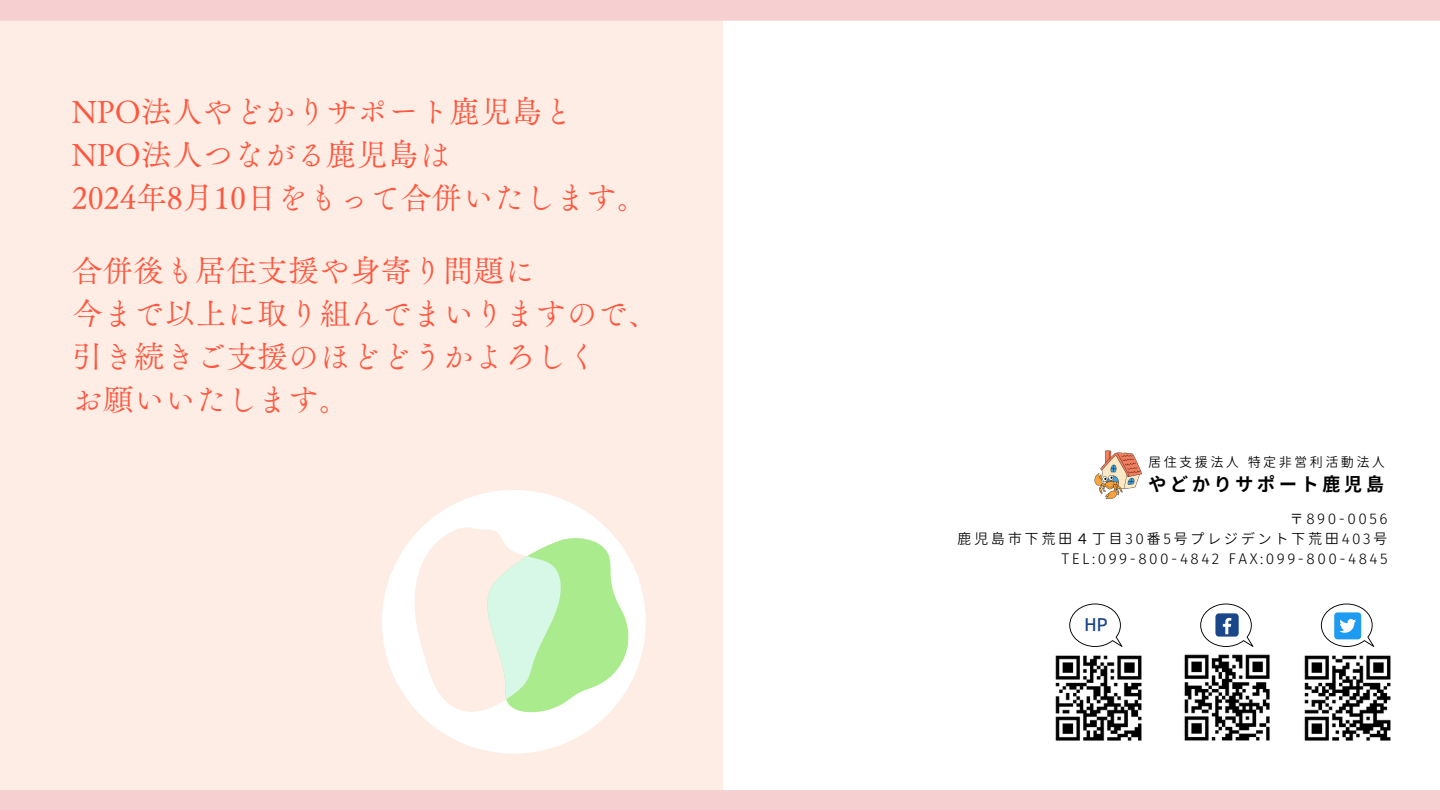
<style>
.page{position:relative;width:1440px;height:810px;background:#fff}
.page>*{position:absolute;margin:0;border:0;box-sizing:border-box;transform-origin:0 0}
.t1{font:30.9px/42.8px "Canva Tsuku A Old Min Pr 6 N R";color:#ff5740}
.t2{font:700 18.5px "Glow Sans J";letter-spacing:.175em;color:#000}
.t3{font:17.5px "Corporate Logo Medium";color:#1a4789}
.t4{font:14.3px "Glow Sans J";letter-spacing:.175em;color:#000}
.t5{font:13.2px "Glow Sans J";letter-spacing:.175em;color:#000}
</style>
<div class="page">
<div style="left:0;top:0;width:723px;height:810px;background:#fdede4"></div>
<div style="left:0;top:790px;width:1440px;height:20px;background:#f6d0d0"></div>
<div style="left:0;top:0;width:1440px;height:21px;background:#f6d0d0"></div>
<img style="left:1094px;top:450px;width:48px;height:49px">
<div style="left:382px;top:490px;width:264px;height:264px;background:#fff;border-radius:50%"></div>
<svg style="left:414px;top:527px;width:216px;height:186px"></svg>
<img style="left:1055px;top:655px;width:87px;height:86px">
<svg style="left:1069px;top:604px;width:54px;height:43px"></svg>
<img style="left:1184px;top:646px;width:86px;height:95px">
<svg style="left:1200px;top:604px;width:53px;height:43px"></svg>
<img style="left:1304px;top:646px;width:87px;height:95px">
<svg style="left:1321px;top:604px;width:53px;height:43px"></svg>
<p class="t1" style="left:72px;top:90px;width:578px">NPO法人やどかりサポート鹿児島と<br>NPO法人つながる鹿児島は<br>2024年8月 10日をもって合併いたします。</p>
<p class="t1" style="left:72px;top:249px;width:589px">合併後も居住支援や身寄り問題に<br>今まで以上に取り組んでまいりますので、引き続きご支援のほどどうかよろしく<br>お願いいたします。</p>
<p class="t5" style="left:1148px;top:452px;width:234px">居住支援法人 特定非営利活動法人</p>
<h1 class="t2" style="left:1148px;top:470px;width:238px">やどかりサポート鹿児島</h1>
<h2 class="t4" style="left:1290px;top:507px;width:100px">〒890-0056</h2>
<p class="t4" style="left:957px;top:527px;width:432px">鹿児島市下荒田４丁目 30番5号プレジデント下荒田 403号</p>
<p class="t4" style="left:1062px;top:547px;width:327px">TEL:099-800-4842 FAX:099-800-4845</p>
<p class="t3" style="left:1085px;top:616px;width:24px">HP</p>
</div>
